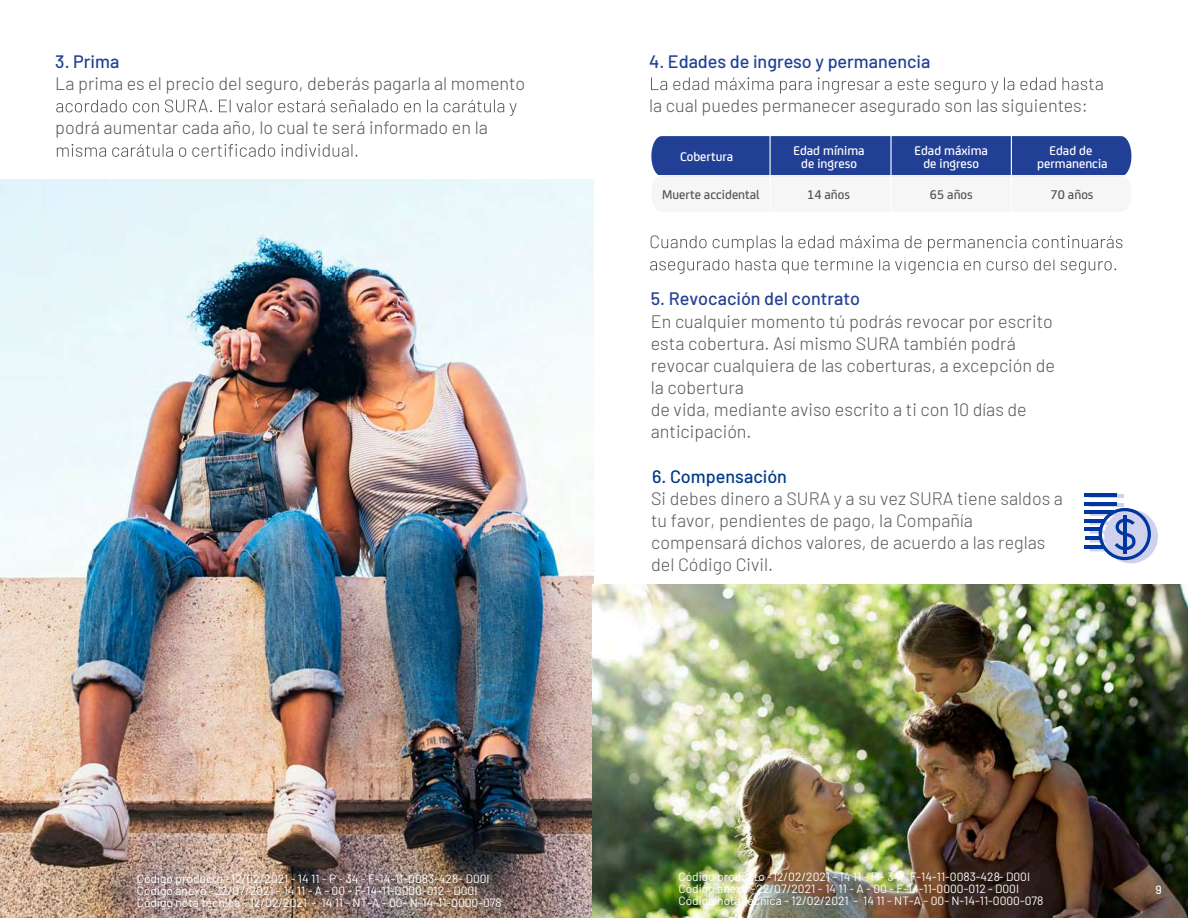
<style>
.page{position:relative;width:1188px;height:918px;background:#fff}
.page>*{position:absolute;margin:0;border:0;box-sizing:border-box;transform-origin:0 0}
.t1{font:300 18px/22.2px "Barlow";color:#575656}
.t2{font:300 18px/22.2px "Barlow";color:#595956}
.t3{font:500 18px "Barlow";color:#224195}
.t4{font:500 18px "Barlow";color:#003a88}
.t5{font:500 13.5px/13.2px "FS Joey";color:#fff;text-align:center}
.t6{font:500 13.5px "FS Joey";color:#575656}
.t7{font:12px/12px "Barlow";color:#fff}
.t8{font:500 12px "Barlow";color:#fff}
</style>
<div class="page">
<svg style="left:651px;top:77px;width:452px;height:17px"></svg>
<svg style="left:651px;top:235px;width:471px;height:17px"></svg>
<svg style="left:650px;top:259px;width:466px;height:15px"></svg>
<div style="left:651px;top:136px;width:480px;height:39px;background:#223f96"></div>
<hr style="left:1011px;top:136px;width:1px;height:79px;background:#fff">
<hr style="left:770px;top:136px;width:1px;height:79px;background:#fff">
<hr style="left:890px;top:136px;width:2px;height:79px;background:#fff">
<img style="left:0;top:180px;width:593px;height:738px">
<img style="left:593px;top:584px;width:595px;height:334px">
<svg style="left:56px;top:100px;width:461px;height:16px"></svg>
<svg style="left:57px;top:144px;width:300px;height:13px"></svg>
<hr style="left:1090px;top:494px;width:34px;height:4px;background:#d0d1ed">
<hr style="left:1090px;top:504px;width:34px;height:3px;background:#d0d1ed">
<hr style="left:1085px;top:546px;width:19px;height:3px;background:#0036a0">
<hr style="left:1085px;top:537px;width:16px;height:3px;background:#0036a0">
<hr style="left:1085px;top:528px;width:16px;height:3px;background:#0036a0">
<hr style="left:1085px;top:519px;width:19px;height:3px;background:#0036a0">
<hr style="left:1085px;top:510px;width:29px;height:4px;background:#0036a0">
<hr style="left:1085px;top:502px;width:32px;height:3px;background:#0036a0">
<hr style="left:1085px;top:494px;width:32px;height:3px;background:#0036a0">
<svg style="left:1090px;top:508px;width:68px;height:55px"></svg>
<h1 class="t3" style="left:55px;top:48px;width:66px">3. Prima</h1>
<h1 class="t1" style="left:55px;top:71px;width:471px">La prima es el precio del seguro, deberás pagarla al momento</h1>
<h1 class="t1" style="left:55px;top:116px;width:434px">podrá aumentar cada año, lo cual te será informado en la</h1>
<h1 class="t3" style="left:649px;top:48px;width:283px">4. Edades de ingreso y permanencia</h1>
<h1 class="t1" style="left:649px;top:93px;width:440px">la cual puedes permanecer asegurado son las siguientes:</h1>
<p class="t5" style="left:793px;top:143px;width:73px">Edad mínima de ingreso</p>
<p class="t5" style="left:914px;top:143px;width:75px">Edad máxima de ingreso</p>
<p class="t5" style="left:1037px;top:143px;width:72px">Edad de permanencia</p>
<p class="t5" style="left:680px;top:149px;width:55px">Cobertura</p>
<p class="t6" style="left:662px;top:184px;width:99px">Muerte accidental</p>
<p class="t6" style="left:807px;top:184px;width:44px">14 años</p>
<p class="t6" style="left:930px;top:184px;width:44px">65 años</p>
<p class="t6" style="left:1051px;top:184px;width:44px">70 años</p>
<h1 class="t3" style="left:651px;top:286px;width:211px">5. Revocación del contrato</h1>
<h1 class="t1" style="left:651px;top:309px;width:406px">En cualquier momento tú podrás revocar por escrito esta cobertura. Así mismo SURA también podrá revocar cualquiera de las coberturas, a excepción de la cobertura<br>de vida, mediante aviso escrito a ti con 10 días de anticipación.</h1>
<h1 class="t4" style="left:652px;top:463px;width:136px">6. Compensación</h1>
<h1 class="t2" style="left:651px;top:486px;width:413px">Si debes dinero a SURA y a su vez SURA tiene saldos a tu favor, pendientes de pago, la Compañía compensará dichos valores, de acuerdo a las reglas del Código Civil.</h1>
<p class="t7" style="left:137px;top:872px;width:367px">Código producto - 12/02/2021 - 14 11 - P - 34 - F-14-11-0083-428- D00I<br>Código anexo - 22/07/2021 - 14 11 - A - 00 - F-14-11-0000-012 - D00I<br>Código nota técnica - 12/02/2021 - 14 11 - NT-A - 00- N-14-11-0000-078</p>
<p class="t7" style="left:679px;top:870px;width:367px">Código producto - 12/02/2021 - 14 11 - P - 34 - F-14-11-0083-428- D00I<br>Código anexo - 22/07/2021 - 14 11 - A - 00 - F-14-11-0000-012 - D00I<br>Código nota técnica - 12/02/2021 - 14 11 - NT-A - 00- N-14-11-0000-078</p>
<p class="t8" style="left:1156px;top:881px;width:8px">9</p>
</div>
